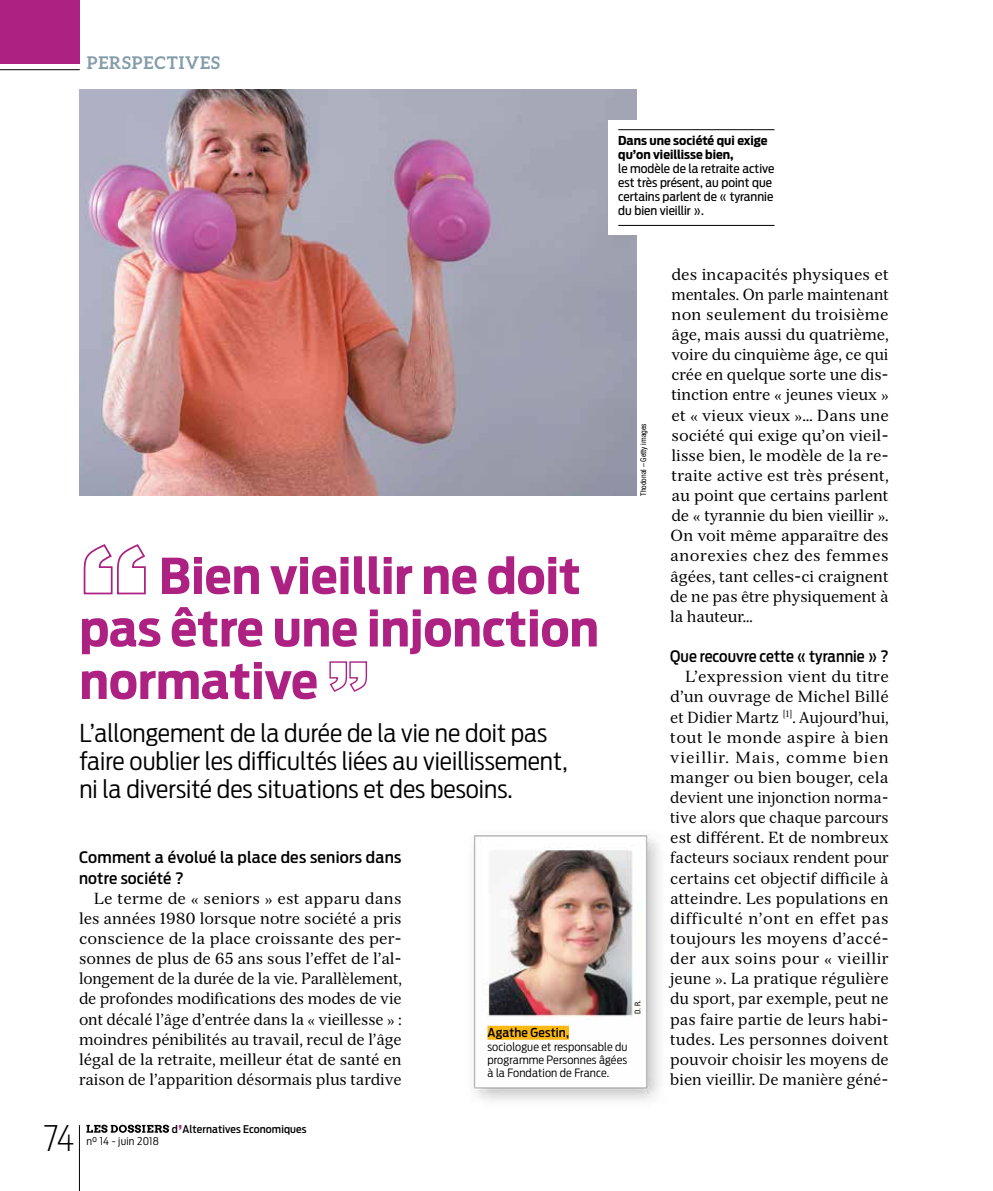
<style>
.page{position:relative;width:993px;height:1191px;background:#fff}
.page>*{position:absolute;margin:0;border:0;box-sizing:border-box;transform-origin:0 0}
.t1{font:700 49px/52.5px "Antenna Cond";color:#ad2183;scale:1.07 1}
.t2{font:200 35px "Antenna Cond";color:#000}
.t3{font:300 24.5px/28px "Antenna Cond";color:#000;scale:1.07 1}
.t4{font:700 17.5px "Aleo";letter-spacing:.05em;color:#849daa}
.t5{font:15.75px/20.1px "Serif 12 Beta";letter-spacing:-.005em;color:#000;text-align:justify}
.t6{font:500 15.75px/20.1px "Antenna Cond";letter-spacing:.005em;color:#000;scale:1.09 1}
.t7{font:500 15.75px "Antenna Cond";letter-spacing:.005em;color:#000}
.t8{font:12.25px/14px "Antenna Cond";color:#000;scale:1.07 1}
.t9{font:700 12.25px/14px "Antenna Cond";color:#000;scale:1.07 1}
.t10{font:500 12.25px "Antenna Cond";letter-spacing:.01em;color:#000;scale:1.07 1}
.t11{font:300 11.38px/13.1px "Antenna Cond";letter-spacing:.01em;color:#000;text-align:justify;scale:1.07 1}
.t12{font:500 10.5px "Antenna Cond";letter-spacing:.01em;color:#000;scale:1.07 1}
.t13{font:300 10.5px "Antenna Cond";letter-spacing:.02em;color:#000;scale:1.07 1}
.t14{font:condensed 7.88px "Helvetica Neue LT Std";color:#000}
.s1{font-size:17.5px;color:#ad2183}
</style>
<div class="page">
<svg style="left:86px;top:1124px;width:83px;height:8px"></svg>
<hr style="left:79px;top:1125px;width:1px;height:66px;background:#000">
<hr style="left:0;top:69px;width:80px;height:1px;background:#000">
<div style="left:0;top:0;width:80px;height:63px;background:#ad2183"></div>
<img style="left:473px;top:834px;width:187px;height:267px">
<div style="left:487px;top:1025px;width:81px;height:14px;background:#fdb913"></div>
<svg style="left:83px;top:544px;width:63px;height:51px"></svg>
<svg style="left:329px;top:661px;width:38px;height:31px"></svg>
<img style="left:80px;top:89px;width:556px;height:407px">
<div style="left:608px;top:120px;width:176px;height:115px;background:#fff"></div>
<hr style="left:618px;top:129px;width:156px;height:1px;background:#000">
<hr style="left:618px;top:225px;width:156px;height:1px;background:#000">
<p class="t4" style="left:87px;top:53px;width:135px">PERSPECTIVES</p>
<p class="t9" style="left:618px;top:134px;width:141px">Dans une société qui exige qu’on vieillisse bien,</p>
<p class="t8" style="left:618px;top:162px;width:147px">le modèle de la retraite active est très présent, au point que certains parlent de « tyrannie du bien vieillir ».</p>
<h1 class="t1" style="left:79px;top:550px;width:487px;text-indent:79px">Bien vieillir ne doit pas être une injonction normative</h1>
<h3 class="t3" style="left:79px;top:719px;width:457px">L’allongement de la durée de la vie ne doit pas faire oublier les difficultés liées au vieillissement, ni la diversité des situations et des besoins.</h3>
<p class="t14" style="left:638px;top:496px;width:74px;rotate:-90deg">Thodonal – Getty images</p>
<p class="t6" style="left:79px;top:847px;width:297px">Comment a évolué la place des seniors dans notre société ?</p>
<p class="t5" style="left:79px;top:888px;width:324px;text-indent:15px">Le terme de « seniors » est apparu dans les années 1980 lorsque notre société a pris conscience de la place croissante des per&shy;sonnes de plus de 65 ans sous l’effet de l’al&shy;longement de la durée de la vie. Parallèlement, de profondes modifications des modes de vie ont décalé l’âge d’entrée dans la « vieillesse » : moindres pénibilités au travail, recul de l’âge légal de la retraite, meilleur état de santé en raison de l’apparition désormais plus tardive</p>
<h2 class="t2" style="left:44px;top:1117px;width:32px">74</h2>
<p class="t13" style="left:86px;top:1135px;width:69px">n° 14 - juin 2018</p>
<p class="t12" style="left:172px;top:1122px;width:127px">d<span class="s1">’</span>Alternatives Economiques</p>
<p class="t14" style="left:633px;top:1014px;width:15px;rotate:-90deg">D. R.</p>
<p class="t10" style="left:487px;top:1024px;width:78px">Agathe Gestin,</p>
<p class="t11" style="left:487px;top:1040px;width:132px">sociologue et responsable du programme Personnes âgées à la Fondation de France.</p>
<p class="t5" style="left:670px;top:264px;width:220px">des incapacités physiques et mentales. On parle maintenant non seulement du troisième âge, mais aussi du quatrième, voire du cinquième âge, ce qui crée en quelque sorte une dis&shy;tinction entre « jeunes vieux » et « vieux vieux »… Dans une société qui exige qu’on vieil&shy;lisse bien, le modèle de la re&shy;traite active est très présent, au point que certains parlent de « tyrannie du bien vieillir ».<br>On voit même apparaître des anorexies chez des femmes âgées, tant celles-ci craignent de ne pas être physiquement à la hauteur…</p>
<p class="t7" style="left:670px;top:647px;width:220px">Que recouvre cette « tyrannie » ?</p>
<p class="t5" style="left:670px;top:666px;width:220px;text-indent:15px">L’expression vient du titre d’un ouvrage de Michel Billé et Didier Martz <sup>[1]</sup>. Aujourd’hui, tout le monde aspire à bien vieillir. Mais, comme bien manger ou bien bouger, cela devient une injonction norma&shy;tive alors que chaque parcours est différent. Et de nombreux facteurs sociaux rendent pour certains cet objectif difficile à atteindre. Les populations en difficulté n’ont en effet pas toujours les moyens d’accé&shy;der aux soins pour « vieillir jeune ». La pratique régulière du sport, par exemple, peut ne pas faire partie de leurs habi&shy;tudes. Les personnes doivent pouvoir choisir les moyens de bien vieillir. De manière géné-</p>
</div>
